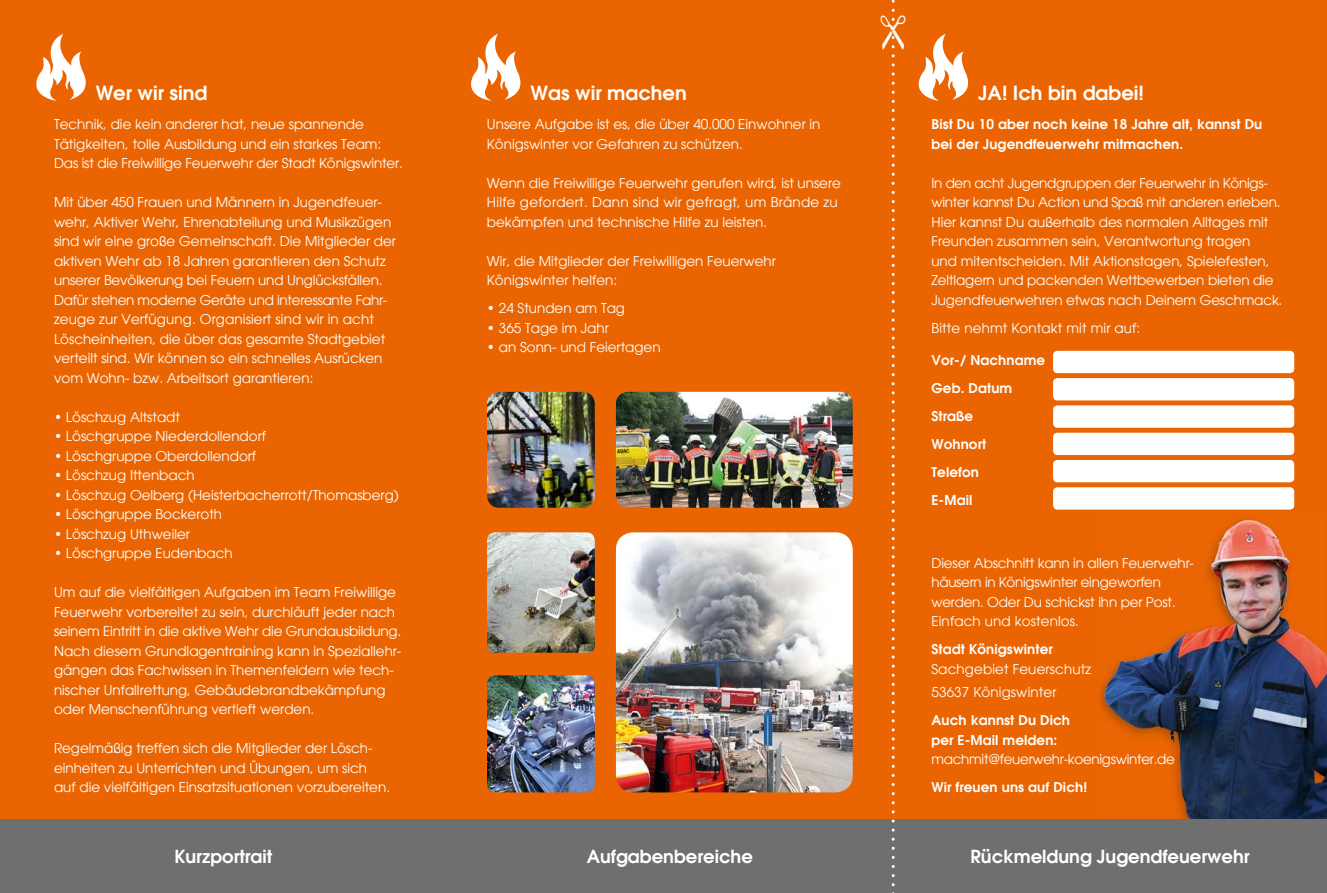
<style>
.page{position:relative;width:1327px;height:893px;background:#fff}
.page>*{position:absolute;margin:0;border:0;box-sizing:border-box;transform-origin:0 0}
.t1{font:600 19.5px "Avant Garde";color:#fff}
.t2{font:600 18px "Avant Garde";color:#fff}
.t3{font:13.5px/19.5px "Avant Garde";color:#fff}
.t4{font:600 13.5px/28px "Avant Garde";letter-spacing:.01em;color:#fff}
.t5{font:13.5px "Avant Garde";letter-spacing:-.02em;color:#fff}
</style>
<div class="page">
<div style="left:0;top:0;width:1327px;height:824px;background:#ea6502"></div>
<img style="left:1101px;top:518px;width:226px;height:301px">
<svg style="left:918px;top:34px;width:51px;height:67px"></svg>
<svg style="left:36px;top:34px;width:50px;height:67px"></svg>
<svg style="left:471px;top:34px;width:50px;height:67px"></svg>
<img style="left:616px;top:392px;width:237px;height:116px">
<img style="left:487px;top:392px;width:108px;height:116px">
<img style="left:487px;top:532px;width:108px;height:121px">
<img style="left:616px;top:532px;width:237px;height:260px">
<img style="left:487px;top:675px;width:108px;height:117px">
<div style="left:1053px;top:351px;width:241px;height:22px;background:#fff;border-radius:4px"></div>
<div style="left:1053px;top:378px;width:241px;height:22px;background:#fff;border-radius:4px"></div>
<div style="left:1053px;top:405px;width:241px;height:23px;background:#fff;border-radius:4px"></div>
<div style="left:1053px;top:433px;width:241px;height:22px;background:#fff;border-radius:4px"></div>
<div style="left:1053px;top:460px;width:241px;height:22px;background:#fff;border-radius:4px"></div>
<div style="left:1053px;top:487px;width:241px;height:23px;background:#fff;border-radius:4px"></div>
<div style="left:0;top:819px;width:1327px;height:74px;background:#6f6f6e"></div>
<svg style="left:891px;top:0;width:4px;height:893px"></svg>
<h1 class="t1" style="left:96px;top:80px;width:113px">Wer wir sind</h1>
<h1 class="t1" style="left:531px;top:80px;width:157px">Was wir machen</h1>
<p class="t3" style="left:54px;top:115px;width:350px">Technik, die kein anderer hat, neue spannende<br>Tätigkeiten, tolle Ausbildung und ein starkes Team:<br>Das ist die Freiwillige Feuerwehr der Stadt Königswinter.</p>
<p class="t3" style="left:54px;top:193px;width:343px">Mit über 450 Frauen und Männern in Jugend feuer&shy;wehr, Aktiver Wehr, Ehrenabteilung und Musik zügen sind wir eine große Gemeinschaft. Die Mitglieder der aktiven Wehr ab 18 Jahren garantieren den Schutz unserer Bevölkerung bei Feuern und Unglücksfällen.<br>Dafür stehen moderne Geräte und interessante Fahr&shy;zeuge zur Verfügung. Organisiert sind wir in acht Löscheinheiten, die über das gesamte Stadtgebiet verteilt sind. Wir können so ein schnelles Ausrücken vom Wohn- bzw. Arbeitsort garantieren:</p>
<p class="t3" style="left:54px;top:407px;width:128px">• Löschzug Altstadt</p>
<p class="t3" style="left:54px;top:427px;width:213px">• Löschgruppe Niederdollendorf</p>
<p class="t3" style="left:54px;top:446px;width:204px">• Löschgruppe Oberdollendorf</p>
<p class="t3" style="left:54px;top:466px;width:142px">• Löschzug Ittenbach</p>
<p class="t3" style="left:54px;top:485px;width:346px">• Löschzug Oelberg (Heisterbacherrott/Thomasberg)</p>
<p class="t3" style="left:54px;top:505px;width:170px">• Löschgruppe Bockeroth</p>
<p class="t3" style="left:54px;top:524px;width:137px">• Löschzug Uthweiler</p>
<p class="t3" style="left:54px;top:544px;width:180px">• Löschgruppe Eudenbach</p>
<p class="t3" style="left:54px;top:583px;width:349px">Um auf die vielfältigen Aufgaben im Team Freiwillige Feuerwehr vorbereitet zu sein, durchläuft jeder nach seinem Eintritt in die aktive Wehr die Grundausbildung.<br>Nach diesem Grundlagentraining kann in Speziallehr&shy;gängen das Fachwissen in Themenfeldern wie tech&shy;nischer Unfallrettung, Gebäudebrandbekäm p fung oder Menschenführung vertieft werden.</p>
<p class="t3" style="left:54px;top:738px;width:337px">Regelmäßig treffen sich die Mitglieder der Lösch&shy;einheiten zu Unterrichten und Übungen, um sich auf die vielfältigen Einsatzsituationen vorzubereiten.</p>
<p class="t3" style="left:487px;top:114px;width:335px">Unsere Aufgabe ist es, die über 40.000 Einwohner in<br>Königswinter vor Gefahren zu schützen.</p>
<p class="t3" style="left:487px;top:173px;width:355px">Wenn die Freiwillige Feuerwehr gerufen wird, ist unsere<br>Hilfe gefordert. Dann sind wir gefragt, um Brände zu bekämpfen und technische Hilfe zu leisten.</p>
<p class="t3" style="left:487px;top:251px;width:290px">Wir, die Mitglieder der Freiwilligen Feuerwehr<br>Königswinter helfen:</p>
<p class="t3" style="left:487px;top:298px;width:140px">• 24 Stunden am Tag</p>
<p class="t3" style="left:487px;top:318px;width:123px">• 365 Tage im Jahr</p>
<p class="t3" style="left:487px;top:337px;width:175px">• an Sonn- und Feiertagen</p>
<h1 class="t1" style="left:978px;top:80px;width:167px">JA! Ich bin dabei!</h1>
<p class="t4" style="left:931px;top:114px;width:332px;line-height:19.5px">Bist Du 10 aber noch keine 18 Jahre alt, kannst Du bei der Jugendfeuerwehr mitmachen.</p>
<p class="t3" style="left:931px;top:173px;width:352px">In den acht Jugendgruppen der Feuerwehr in Königs&shy;winter kannst Du Action und Spaß mit anderen erleben.<br>Hier kannst Du außerhalb des normalen Alltages mit Freunden zusammen sein, Verantwortung tragen<br>und mitentscheiden. Mit Aktionstagen, Spiele festen, Zeltlagern und packenden Wettbewerben bieten die Jugendfeuerwehren etwas nach Deinem Geschmack.</p>
<p class="t3" style="left:931px;top:318px;width:210px">Bitte nehmt Kontakt mit mir auf:</p>
<p class="t4" style="left:931px;top:346px;width:115px">Vor-/ Nachname<br>Geb. Datum<br>Straße<br>Wohnort<br>Telefon<br>E-Mail</p>
<p class="t3" style="left:931px;top:553px;width:264px">Dieser Abschnitt kann in allen Feuerwehr - häusern in Königswinter eingeworfen werden. Oder Du schickst ihn per Post.<br>Einfach und kostenlos.</p>
<p class="t4" style="left:931px;top:635px;width:123px">Stadt Königswinter</p>
<p class="t3" style="left:931px;top:657px;width:161px;line-height:23.7px">Sachgebiet Feuerschutz<br>53637 Königswinter</p>
<p class="t4" style="left:931px;top:711px;width:140px;line-height:19.5px">Auch kannst Du Dich per E-Mail melden:</p>
<p class="t5" style="left:931px;top:751px;width:245px">machmit@feuerwehr-koenigswinter.de</p>
<p class="t4" style="left:931px;top:773px;width:157px">Wir freuen uns auf Dich!</p>
<h2 class="t2" style="left:174px;top:845px;width:99px">Kurzportrait</h2>
<h2 class="t2" style="left:587px;top:845px;width:167px">Aufgabenbereiche</h2>
<h2 class="t2" style="left:970px;top:845px;width:281px">Rückmeldung Jugendfeuerwehr</h2>
</div>
